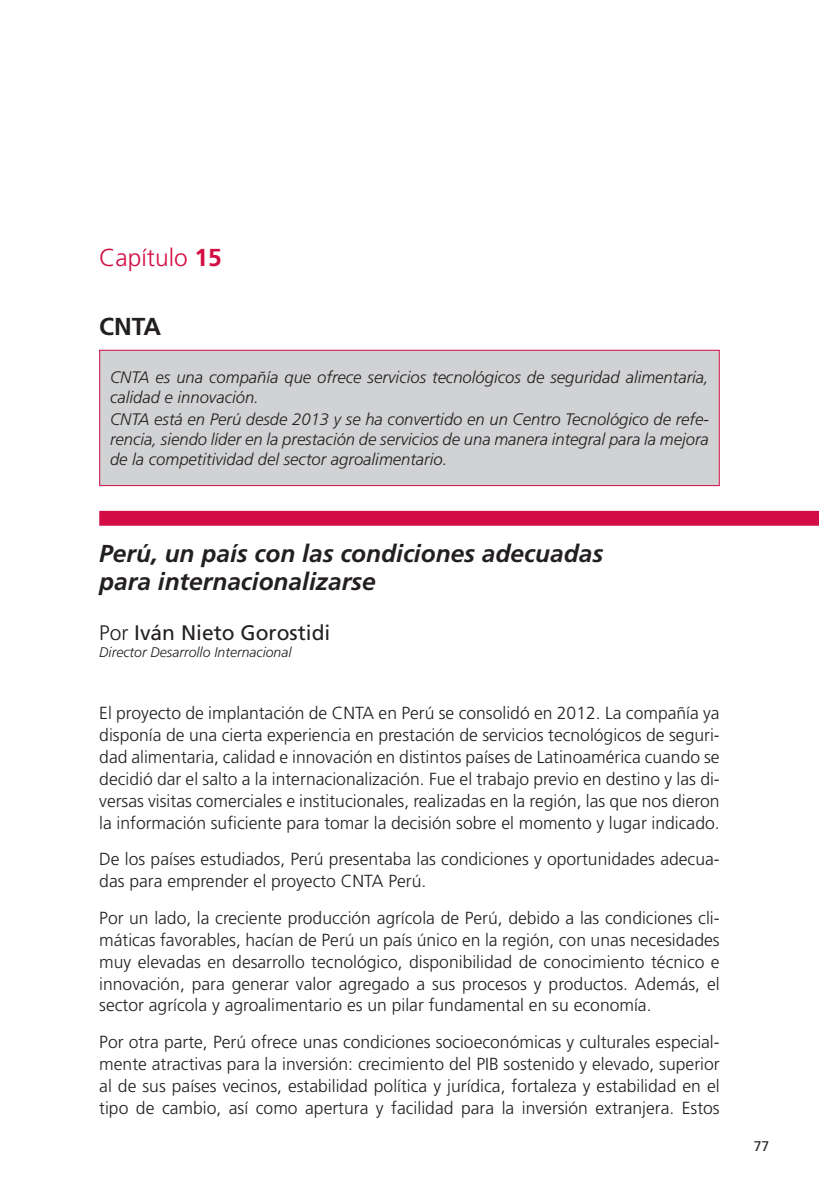
<style>
.page{position:relative;width:819px;height:1191px;background:#fff}
.page>*{position:absolute;margin:0;border:0;box-sizing:border-box;transform-origin:0 0}
.t1{font:italic 700 24.5px/28px "Frutiger LT";color:#231f20}
.t2{font:300 24.5px "Frutiger LT";color:#d20d44}
.t3{font:700 24.5px "Frutiger LT";color:#231f20}
.t4{font:21px "Frutiger LT";color:#231f20}
.t5{font:300 17.5px/21.9px "Frutiger LT";color:#231f20;text-align:justify}
.t6{font:italic 300 16.62px/19.9px "Frutiger LT";color:#231f20}
.t7{font:italic 300 14px "Frutiger LT";color:#231f20}
.t8{font:14px "Frutiger LT";color:#231f20}
.s1{font-weight:700}
.s2{font-weight:300}
</style>
<div class="page">
<div style="left:99px;top:511px;width:720px;height:15px;background:#d20d44"></div>
<div style="left:100px;top:350px;width:619px;height:135px;background:#d1d2d4"></div>
<div style="left:99px;top:350px;width:620px;height:136px;border:1px solid #d20d44"></div>
<h1 class="t2" style="left:99px;top:244px;width:124px">Capítulo <span class="s1">15</span></h1>
<h1 class="t3" style="left:99px;top:312px;width:64px">CNTA</h1>
<p class="t6" style="left:110px;top:367px;width:600px">CNTA es una compañía que ofrece servicios tecnológicos de seguridad alimentaria, calidad e innovación.</p>
<p class="t6" style="left:110px;top:410px;width:600px;text-align:justify">CNTA está en Perú desde 2013 y se ha convertido en un Centro Tecnológico de refe&shy;rencia, siendo líder en la prestación de servicios de una manera integral para la mejora de la competitividad del sector agroalimentario.</p>
<h1 class="t1" style="left:99px;top:539px;width:505px">Perú, un país con las condiciones adecuadas para internacionalizarse</h1>
<p class="t4" style="left:99px;top:620px;width:233px"><span class="s2">Por</span> Iván Nieto Gorostidi</p>
<p class="t7" style="left:99px;top:643px;width:194px">Director Desarrollo Internacional</p>
<p class="t5" style="left:99px;top:702px;width:622px">El proyecto de implantación de CNTA en Perú se consolidó en 2012. La compañía ya disponía de una cierta experiencia en prestación de servicios tecnológicos de seguri&shy;dad alimentaria, calidad e innovación en distintos países de Latinoamérica cuando se decidió dar el salto a la internacionalización. Fue el trabajo previo en destino y las di&shy;versas visitas comerciales e institucionales, realizadas en la región, las que nos dieron la información suficiente para tomar la decisión sobre el momento y lugar indicado.</p>
<p class="t5" style="left:99px;top:848px;width:622px">De los países estudiados, Perú presentaba las condiciones y oportunidades adecua&shy;das para emprender el proyecto CNTA Perú.</p>
<p class="t5" style="left:99px;top:907px;width:622px">Por un lado, la creciente producción agrícola de Perú, debido a las condiciones cli&shy;máticas favorables, hacían de Perú un país único en la región, con unas necesidades muy elevadas en desarrollo tecnológico, disponibilidad de conocimiento técnico e innovación, para generar valor agregado a sus procesos y productos. Además, el sector agrícola y agroalimentario es un pilar fundamental en su economía.</p>
<p class="t5" style="left:99px;top:1031px;width:622px">Por otra parte, Perú ofrece unas condiciones socioeconómicas y culturales especial&shy;mente atractivas para la inversión: crecimiento del PIB sostenido y elevado, superior al de sus países vecinos, estabilidad política y jurídica, fortaleza y estabilidad en el tipo de cambio, así como apertura y facilidad para la inversión extranjera. Estos</p>
<p class="t8" style="left:753px;top:1138px;width:17px">77</p>
</div>
